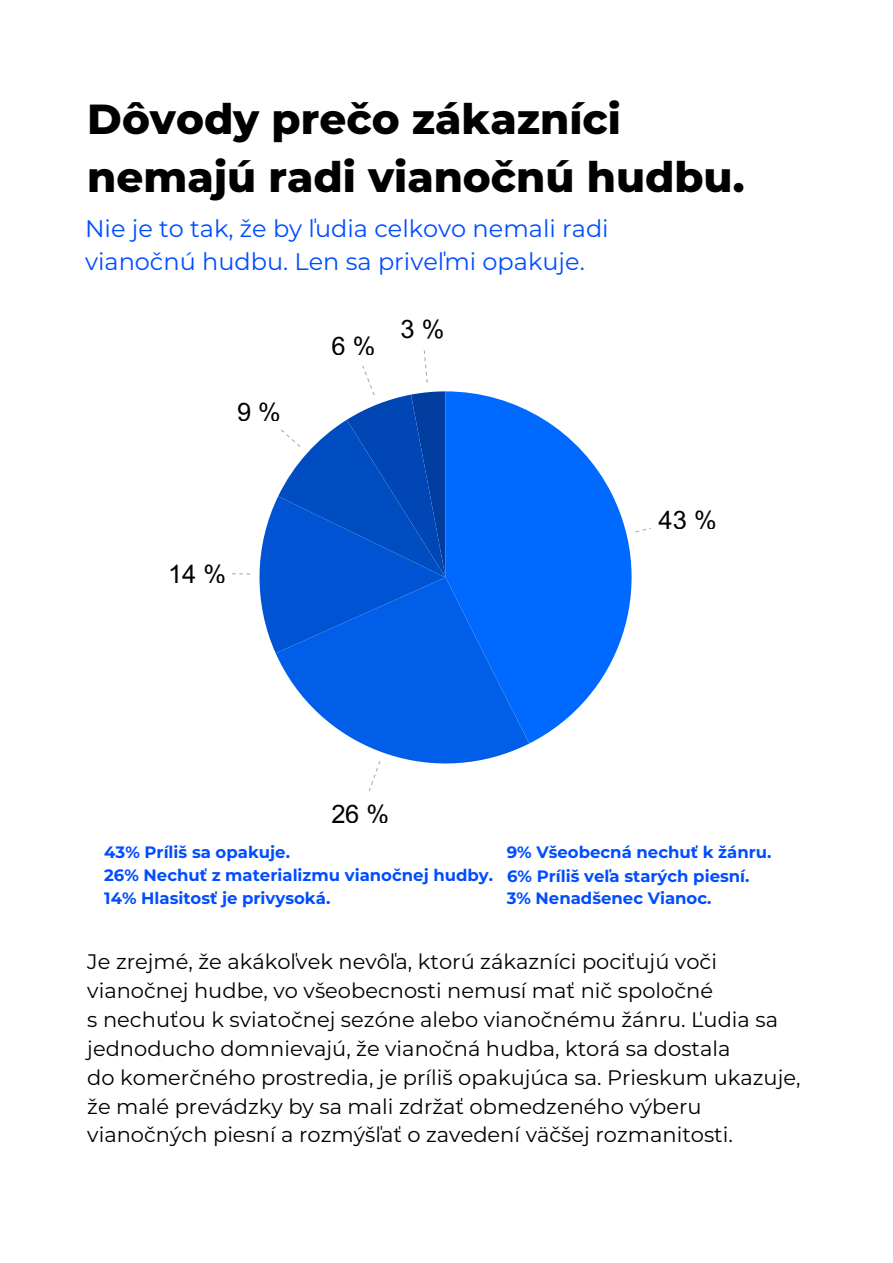
<style>
.page{position:relative;width:893px;height:1263px;background:#fff}
.page>*{position:absolute;margin:0;border:0;box-sizing:border-box;transform-origin:0 0}
.t1{font:800 42px/57.9px "Montserrat";color:#000}
.t2{font:25.5px "Arial";color:#000}
.t3{font:24px/33.2px "Montserrat";color:#004dff}
.t4{font:21px/29px "Montserrat";color:#000}
.t5{font:700 16.5px/23.2px "Montserrat";color:#004dff}
</style>
<div class="page">
<svg style="left:276px;top:653px;width:253px;height:110px;fill:#005ee8"></svg>
<svg style="left:445px;top:391px;width:187px;height:352px;fill:#0069ff"></svg>
<svg style="left:259px;top:350px;width:186px;height:303px"></svg>
<svg style="left:232px;top:573px;width:18px;height:1px"></svg>
<svg style="left:369px;top:761px;width:11px;height:30px"></svg>
<svg style="left:635px;top:528px;width:16px;height:4px"></svg>
<h1 class="t1" style="left:87px;top:90px;width:659px">Dôvody prečo zákazníci nemajú radi vianočnú hudbu.</h1>
<p class="t3" style="left:85px;top:212px;width:525px">Nie je to tak, že by ľudia celkovo nemali radi vianočnú hudbu. Len sa priveľmi opakuje.</p>
<p class="t2" style="left:237px;top:402px;width:45px">9 %</p>
<p class="t2" style="left:331px;top:336px;width:45px">6 %</p>
<p class="t2" style="left:400px;top:319px;width:45px">3 %</p>
<p class="t2" style="left:168px;top:564px;width:60px">14 %</p>
<p class="t2" style="left:331px;top:804px;width:59px">26 %</p>
<p class="t2" style="left:658px;top:510px;width:60px">43 %</p>
<p class="t5" style="left:104px;top:840px;width:390px">43% Príliš sa opakuje.<br>26% Nechuť z materializmu vianočnej hudby.<br>14% Hlasitosť je privysoká.</p>
<p class="t5" style="left:507px;top:840px;width:266px;line-height:24.5px">9% Všeobecná nechuť k žánru.<br>6% Príliš veľa starých piesní.</p>
<p class="t5" style="left:507px;top:886px;width:206px">3% Nenadšenec Vianoc.</p>
<p class="t4" style="left:87px;top:947px;width:715px">Je zrejmé, že akákoľvek nevôľa, ktorú zákazníci pociťujú voči vianočnej hudbe, vo všeobecnosti nemusí mať nič spoločné<br>s nechuťou k sviatočnej sezóne alebo vianočnému žánru. Ľudia sa jednoducho domnievajú, že vianočná hudba, ktorá sa dostala<br>do komerčného prostredia, je príliš opakujúca sa. Prieskum ukazuje, že malé prevádzky by sa mali zdržať obmedzeného výberu vianočných piesní a rozmýšľať o zavedení väčšej rozmanitosti.</p>
</div>
